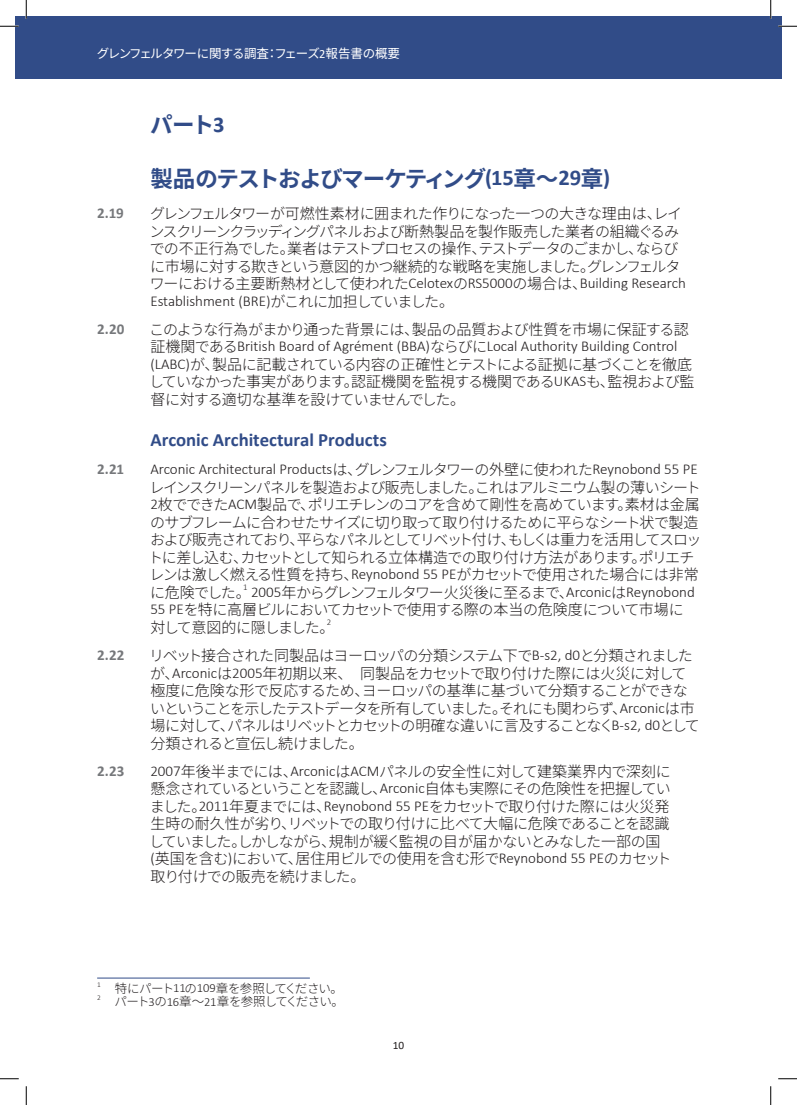
<style>
.page{position:relative;width:797px;height:1105px;background:#fff}
.page>*{position:absolute;margin:0;border:0;box-sizing:border-box;transform-origin:0 0}
.AHead{font:700 22.5px "Noto Sans JP";letter-spacing:-.065em;color:#314c88}
.BHead{font:700 18.75px "Calibri";color:#314c88}
.t1{font:300 15px/17.5px "Noto Sans JP";letter-spacing:-.055em;color:#231f20}
.t2{font:300 15px/16.5px "Calibri";color:#231f20}
.t3{font:700 15px "Calibri";letter-spacing:-.005em;color:#76787b}
.Footnote_Text{font:300 12.5px "Noto Sans JP";letter-spacing:-.07em;color:#231f20}
.t4{font:12.5px "Noto Sans JP";letter-spacing:-.07em;color:#fff}
.t5{font:11.25px "Calibri";color:#231f20}
.t6{font:300 8.75px "Calibri";color:#231f20}
.Footnote_Text-2{font:300 7.25px "Calibri";color:#231f20}
.s1{font-family:"Calibri"}
.s2{font-family:"Noto Sans JP"}
</style>
<div class="page">
<div style="left:16px;top:16px;width:754px;height:63px;background:#314c88"></div>
<div style="left:770px;top:16px;width:11px;height:63px;background:#314c88"></div>
<hr style="left:97px;top:977px;width:213px;height:1px;background:#314c88">
<svg style="left:0;top:25px;width:19px;height:2px"></svg>
<svg style="left:778px;top:25px;width:19px;height:2px"></svg>
<svg style="left:0;top:1078px;width:19px;height:1px"></svg>
<svg style="left:778px;top:1078px;width:19px;height:1px"></svg>
<svg style="left:25px;top:0;width:2px;height:19px"></svg>
<svg style="left:25px;top:1086px;width:2px;height:19px"></svg>
<svg style="left:770px;top:0;width:1px;height:19px"></svg>
<svg style="left:770px;top:1086px;width:1px;height:19px"></svg>
<p class="t4" style="left:97px;top:47px;width:305px">グレンフェルタワーに関する調査：フェーズ<span class="s1">2</span>報告書の概要</p>
<h2 class="AHead" style="left:150px;top:112px;width:76px">パート<span class="s1">3</span></h2>
<h2 class="AHead" style="left:150px;top:166px;width:461px">製品のテストおよびマーケティング<span class="s1">(15</span>章～<span class="s1">29</span>章<span class="s1">)</span></h2>
<p class="t3" style="left:97px;top:203px;width:28px">2.19</p>
<p class="t1" style="left:149px;top:205px;width:538px">グレンフェルタワーが可燃性素材に囲まれた作りになった一つの大きな理由は、レインスクリーンクラッディングパネルおよび断熱製品を製作販売した業者の組織ぐるみでの不正行為でした。業者はテストプロセスの操作、テストデータのごまかし、ならびに市場に対する欺きという意図的かつ継続的な戦略を実施しました。グレンフェルタワーにおける主要断熱材として使われた<span class="s1">Celotex</span>の<span class="s1">RS5000</span>の場合は、<span class="s1">Building Research Establishment (BRE)</span>がこれに加担していました。</p>
<p class="t3" style="left:97px;top:318px;width:29px">2.20</p>
<p class="t2" style="left:149px;top:321px;width:541px"><span class="s2">このような行為がまかり通った背景には、製品の品質および性質を市場に保証する認証機関である</span>British Board of Agrément (BBA)<span class="s2">ならびに</span>Local Authority Building Control</p>
<p class="t1" style="left:149px;top:356px;width:547px"><span class="s1">(LABC)</span>が、製品に記載されている内容の正確性とテストによる証拠に基づくことを徹底していなかった事実があります。認証機関を監視する機関である<span class="s1">UKAS</span>も、監視および監督に対する適切な基準を設けていませんでした。</p>
<h3 class="BHead" style="left:150px;top:426px;width:238px">Arconic Architectural Products</h3>
<p class="t3" style="left:97px;top:459px;width:28px">2.21</p>
<p class="t1" style="left:148px;top:460px;width:554px"><span class="s1">Arconic Architectural Products</span>は、グレンフェルタワーの外壁に使われた<span class="s1">Reynobond 55 PE</span>レインスクリーンパネルを製造および販売しました。これはアルミニウム製の薄いシート<span class="s1">2</span>枚でできた<span class="s1">ACM</span>製品で、ポリエチレンのコアを含めて剛性を高めています。素材は金属のサブフレームに合わせたサイズに切り取って取り付けるために平らなシート状で製造および販売されており、平らなパネルとしてリベット付け、もしくは重力を活用してスロットに差し込む、カセットとして知られる立体構造での取り付け方法があります。ポリエチレンは激しく燃える性質を持ち、<span class="s1">Reynobond 55 PE</span>がカセットで使用された場合には非常に危険でした。<span class="s1">2005</span>年からグレンフェルタワー火災後に至るまで、<span class="s1">Arconic</span>は<span class="s1">Reynobond</span></p>
<p class="t6" style="left:243px;top:582px;width:6px">1</p>
<p class="t1" style="left:150px;top:601px;width:535px"><span class="s1">55 PE</span>を特に高層ビルにおいてカセットで使用する際の本当の危険度について市場に対して意図的に隠しました。</p>
<p class="t6" style="left:327px;top:617px;width:6px">2</p>
<p class="t3" style="left:97px;top:644px;width:29px">2.22</p>
<p class="t1" style="left:149px;top:647px;width:552px">リベット接合された同製品はヨーロッパの分類システム下で<span class="s1">B-s2, d0</span>と分類されましたが、<span class="s1">Arconic</span>は<span class="s1">2005</span>年初期以来、　同製品をカセットで取り付けた際には火災に対して極度に危険な形で反応するため、ヨーロッパの基準に基づいて分類することができないということを示したテストデータを所有していました。それにも関わらず、<span class="s1">Arconic</span>は市場に対して、パネルはリベットとカセットの明確な違いに言及することなく<span class="s1">B-s2, d0</span>として分類されると宣伝し続けました。</p>
<p class="t3" style="left:97px;top:760px;width:29px">2.23</p>
<p class="t1" style="left:149px;top:763px;width:524px"><span class="s1">2007</span>年後半までには、<span class="s1">Arconic</span>は<span class="s1">ACM</span>パネルの安全性に対して建築業界内で深刻に懸念されているということを認識し、<span class="s1">Arconic</span>自体も実際にその危険性を把握していました。<span class="s1">2011</span>年夏までには、<span class="s1">Reynobond 55 PE</span>をカセットで取り付けた際には火災発生時の耐久性が劣り、リベットでの取り付けに比べて大幅に危険であることを認識していました。しかしながら、規制が緩く監視の目が届かないとみなした一部の国<br><span class="s1">(</span>英国を含む<span class="s1">)</span>において、居住用ビルでの使用を含む形で<span class="s1">Reynobond 55 PE</span>のカセット取り付けでの販売を続けました。</p>
<p class="Footnote_Text-2" style="left:97px;top:980px;width:5px">1</p>
<p class="Footnote_Text" style="left:115px;top:981px;width:230px">特にパート<span class="s1">11</span>の<span class="s1">109</span>章を参照してください。</p>
<p class="Footnote_Text-2" style="left:97px;top:993px;width:5px">2</p>
<p class="Footnote_Text" style="left:114px;top:995px;width:231px">パート<span class="s1">3</span>の<span class="s1">16</span>章～<span class="s1">21</span>章を参照してください。</p>
<p class="t5" style="left:393px;top:1037px;width:13px">10</p>
</div>
